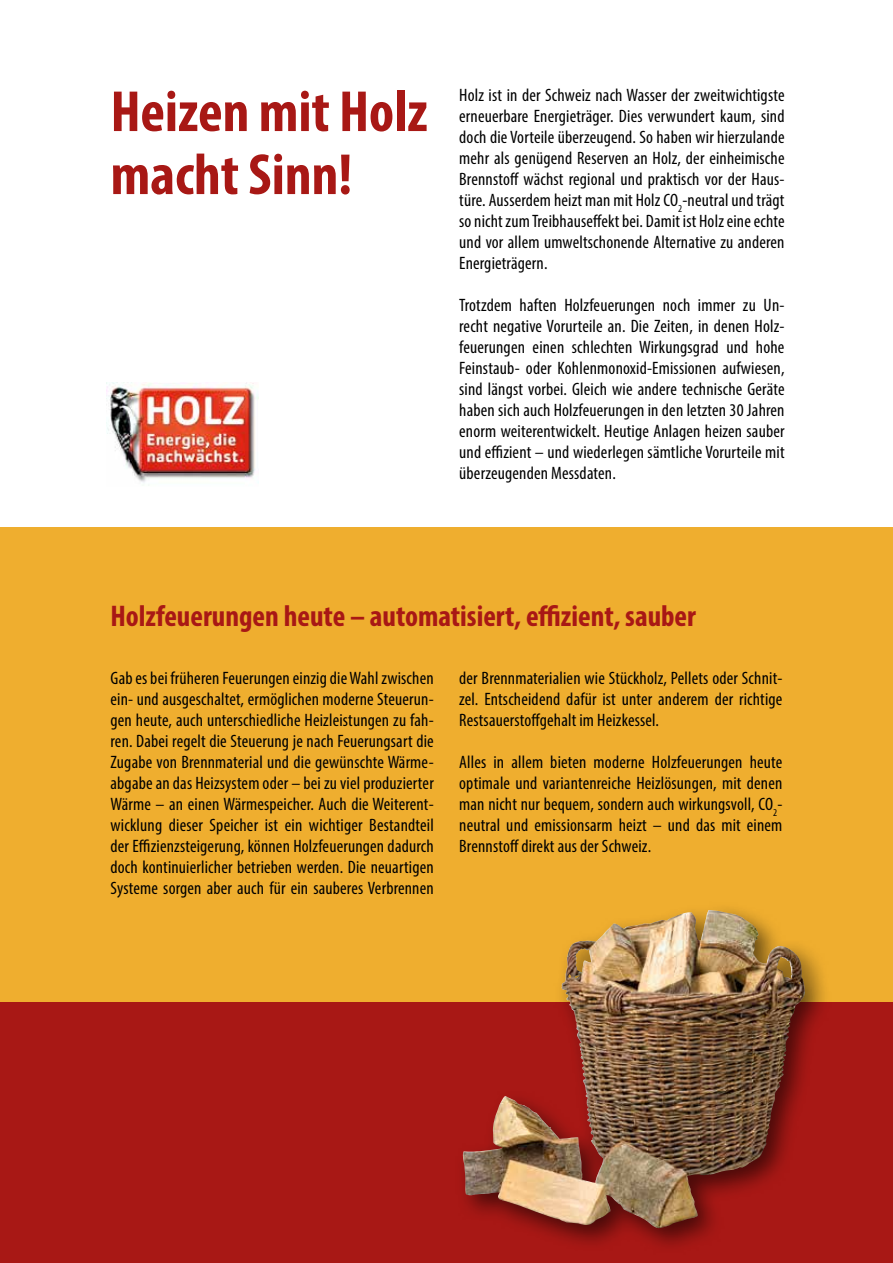
<style>
.page{position:relative;width:893px;height:1263px;background:#fff}
.page>*{position:absolute;margin:0;border:0;box-sizing:border-box;transform-origin:0 0}
.t1{font:700 condensed 58.5px/63px "Myriad Pro";color:#a81815}
.t2{font:700 condensed 30px "Myriad Pro";color:#a81815}
.t3{font:condensed 18px/21px "Myriad Pro";letter-spacing:.01em;color:#000;text-align:justify}
</style>
<div class="page">
<div style="left:0;top:997px;width:893px;height:266px;background:#a81815"></div>
<div style="left:0;top:527px;width:893px;height:474px;background:#efae2f"></div>
<img style="left:106px;top:383px;width:152px;height:100px">
<div style="left:454px;top:901px;width:378px;height:354px;background:#000;opacity:.57"></div>
<img style="left:562px;top:912px;width:145px;height:83px">
<h1 class="t1" style="left:111px;top:79px;width:319px">Heizen mit Holz macht Sinn!</h1>
<p class="t3" style="left:459px;top:84px;width:327px">Holz ist in der Schweiz nach Wasser der zweitwichtigste erneuerbare Energieträger. Dies verwundert kaum, sind doch die Vorteile überzeugend. So haben wir hierzulande mehr als genügend Reserven an Holz, der einheimische Brennstoff wächst regional und praktisch vor der Haus&shy;türe. Ausserdem heizt man mit Holz CO<sub>2</sub>--neutral und trägt so nicht zum Treibhauseffekt bei. Damit ist Holz eine echte und vor allem umweltschonende Alternative zu anderen Energieträgern.</p>
<p class="t3" style="left:459px;top:294px;width:327px">Trotzdem haften Holzfeuerungen noch immer zu Un&shy;recht negative Vorurteile an. Die Zeiten, in denen Holz&shy;feuerungen einen schlechten Wirkungsgrad und hohe Feinstaub- oder Kohlenmonoxid-Emissionen aufwiesen, sind längst vorbei. Gleich wie andere technische Geräte haben sich auch Holzfeuerungen in den letzten 30 Jahren enorm weiterentwickelt. Heutige Anlagen heizen sauber und effizient – und wiederlegen sämtliche Vorurteile mit überzeugenden Messdaten.</p>
<h2 class="t2" style="left:111px;top:598px;width:587px">Holzfeuerungen heute – automatisiert, effizient, sauber</h2>
<p class="t3" style="left:111px;top:668px;width:325px">Gab es bei früheren Feuerungen einzig die Wahl zwischen ein- und ausgeschaltet, ermöglichen moderne Steuerun&shy;gen heute, auch unterschiedliche Heizleistungen zu fah&shy;ren. Dabei regelt die Steuerung je nach Feuerungsart die Zugabe von Brennmaterial und die gewünschte Wärme&shy;abgabe an das Heizsystem oder – bei zu viel produzierter Wärme – an einen Wärmespeicher. Auch die Weiterent&shy;wicklung dieser Speicher ist ein wichtiger Bestandteil der Effizienzsteigerung, können Holzfeuerungen dadurch doch kontinuierlicher betrieben werden. Die neuartigen Systeme sorgen aber auch für ein sauberes Verbrennen</p>
<p class="t3" style="left:459px;top:668px;width:325px">der Brennmaterialien wie Stückholz, Pellets oder Schnit&shy;zel. Entscheidend dafür ist unter anderem der richtige Restsauerstoffgehalt im Heizkessel.</p>
<p class="t3" style="left:459px;top:752px;width:325px;text-align:left">Alles in allem bieten moderne Holzfeuerungen heute optimale und variantenreiche Heizlösungen, mit denen man nicht nur bequem, sondern auch wirkungsvoll, CO<sub>2</sub>-- neutral und emissionsarm heizt – und das mit einem Brennstoff direkt aus der Schweiz.</p>
</div>
